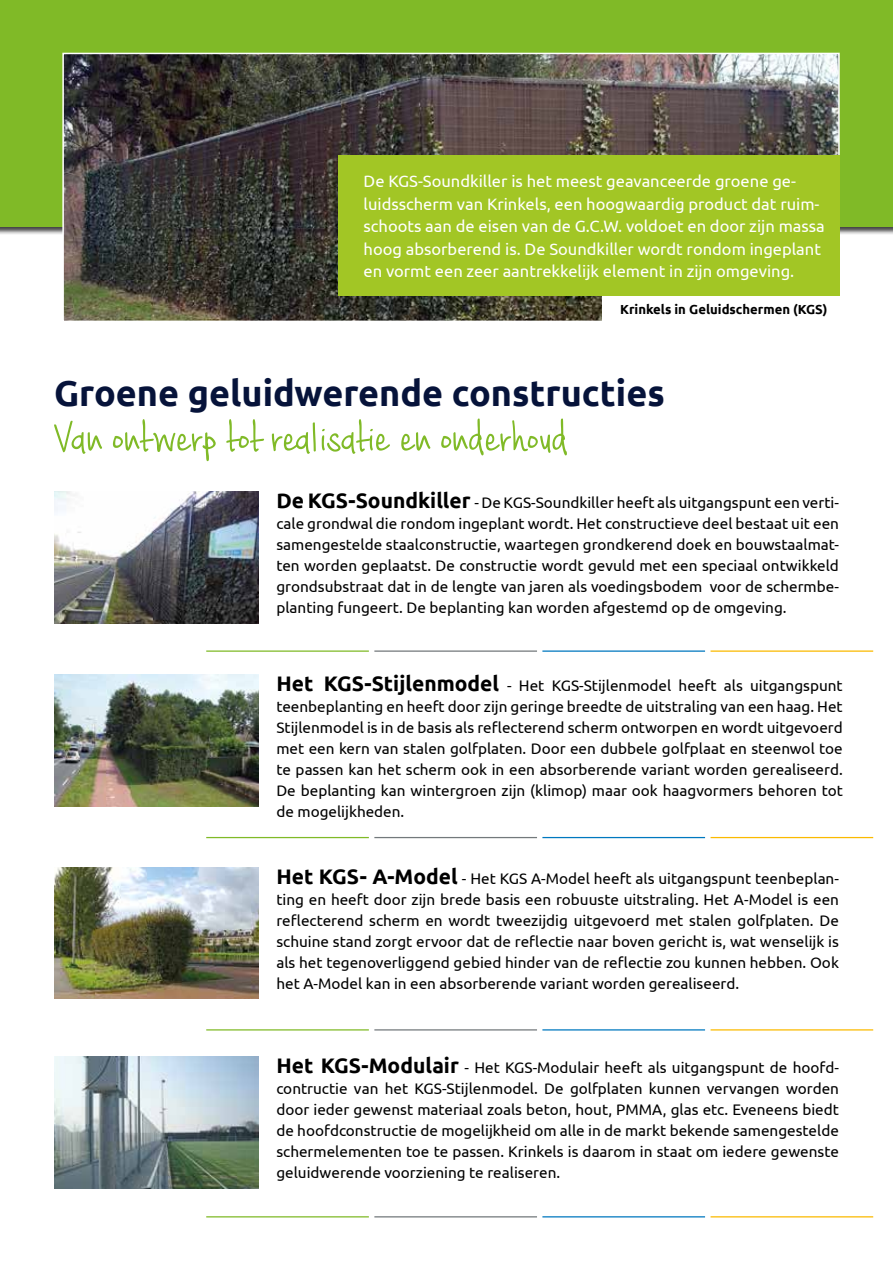
<style>
.page{position:relative;width:893px;height:1263px;background:#fff}
.page>*{position:absolute;margin:0;border:0;box-sizing:border-box;transform-origin:0 0}
.t1{font:54px "Cashew Apple Ale";letter-spacing:-.015em;color:#80ba27}
.t2{font:700 36px "Ubuntu";color:#06133a}
.t3{font:16.5px/22.5px "Ubuntu";color:#fff}
.t4{font:15.3px/21px "Ubuntu";color:#000;text-align:justify}
.t5{font:700 13.05px "Ubuntu";color:#000}
.s1{font-weight:700;font-size:21px}
</style>
<div class="page">
<img style="left:54px;top:867px;width:205px;height:132px">
<img style="left:54px;top:1056px;width:205px;height:132px">
<img style="left:54px;top:675px;width:205px;height:132px">
<img style="left:54px;top:492px;width:205px;height:131px">
<div style="left:0;top:0;width:893px;height:226px;background:#80ba27"></div>
<img style="left:65px;top:56px;width:772px;height:263px">
<div style="left:62px;top:53px;width:778px;height:269px;border:2px solid #fff"></div>
<hr style="left:206px;top:650px;width:163px;height:2px;background:#80ba27">
<hr style="left:374px;top:650px;width:163px;height:2px;background:#73797c">
<hr style="left:542px;top:650px;width:163px;height:2px;background:#0078bf">
<hr style="left:711px;top:650px;width:162px;height:2px;background:#fbba00">
<hr style="left:206px;top:837px;width:163px;height:1px;background:#80ba27">
<hr style="left:374px;top:837px;width:163px;height:1px;background:#73797c">
<hr style="left:542px;top:837px;width:163px;height:1px;background:#0078bf">
<hr style="left:711px;top:837px;width:162px;height:1px;background:#fbba00">
<hr style="left:206px;top:1029px;width:163px;height:1px;background:#80ba27">
<hr style="left:374px;top:1029px;width:163px;height:1px;background:#73797c">
<hr style="left:542px;top:1029px;width:163px;height:1px;background:#0078bf">
<hr style="left:711px;top:1029px;width:162px;height:1px;background:#fbba00">
<hr style="left:206px;top:1216px;width:163px;height:1px;background:#80ba27">
<hr style="left:374px;top:1216px;width:163px;height:1px;background:#73797c">
<hr style="left:542px;top:1216px;width:163px;height:1px;background:#0078bf">
<hr style="left:711px;top:1216px;width:162px;height:1px;background:#fbba00">
<div style="left:338px;top:155px;width:502px;height:141px;background:#a2c625"></div>
<div style="left:602px;top:296px;width:238px;height:28px;background:#fff"></div>
<p class="t3" style="left:364px;top:170px;width:463px">De KGS-Soundkiller is het meest geavanceerde groene ge&shy;luidsscherm van Krinkels, een hoogwaardig product dat ruim&shy;schoots aan de eisen van de G.C.W. voldoet en door zijn massa hoog absorberend is. De Soundkiller wordt rondom ingeplant en vormt een zeer aantrekkelijk element in zijn omgeving.</p>
<p class="t5" style="left:620px;top:301px;width:209px">Krinkels in Geluidschermen (KGS)</p>
<h2 class="t2" style="left:54px;top:372px;width:612px">Groene geluidwerende constructies</h2>
<h1 class="t1" style="left:54px;top:408px;width:516px">Van ontwerp tot realisatie en onderhoud</h1>
<p class="t4" style="left:276px;top:492px;width:564px"><span class="s1">De KGS-Soundkiller</span> - De KGS-Soundkiller heeft als uitgangspunt een verti&shy;cale grondwal die rondom ingeplant wordt. Het constructieve deel bestaat uit een samengestelde staalconstructie, waartegen grondkerend doek en bouwstaalmat&shy;ten worden geplaatst. De constructie wordt gevuld met een speciaal ontwikkeld grondsubstraat dat in de lengte van jaren als voedingsbodem voor de schermbe&shy;planting fungeert. De beplanting kan worden afgestemd op de omgeving.</p>
<p class="t4" style="left:276px;top:675px;width:568px"><span class="s1">Het KGS-Stijlenmodel</span> - Het KGS-Stijlenmodel heeft als uitgangspunt teenbeplanting en heeft door zijn geringe breedte de uitstraling van een haag. Het Stijlenmodel is in de basis als reflecterend scherm ontworpen en wordt uitgevoerd met een kern van stalen golfplaten. Door een dubbele golfplaat en steenwol toe te passen kan het scherm ook in een absorberende variant worden gerealiseerd.<br>De beplanting kan wintergroen zijn (klimop) maar ook haagvormers behoren tot de mogelijkheden.</p>
<p class="t4" style="left:276px;top:867px;width:564px"><span class="s1">Het KGS- A-Model</span> - Het KGS A-Model heeft als uitgangspunt teenbeplan&shy;ting en heeft door zijn brede basis een robuuste uitstraling. Het A-Model is een reflecterend scherm en wordt tweezijdig uitgevoerd met stalen golfplaten. De schuine stand zorgt ervoor dat de reflectie naar boven gericht is, wat wenselijk is als het tegenoverliggend gebied hinder van de reflectie zou kunnen hebben. Ook het A-Model kan in een absorberende variant worden gerealiseerd.</p>
<p class="t4" style="left:276px;top:1056px;width:564px"><span class="s1">Het KGS-Modulair</span> - Het KGS-Modulair heeft als uitgangspunt de hoofd&shy;contructie van het KGS-Stijlenmodel. De golfplaten kunnen vervangen worden door ieder gewenst materiaal zoals beton, hout, PMMA, glas etc. Eveneens biedt de hoofdconstructie de mogelijkheid om alle in de markt bekende samengestelde schermelementen toe te passen. Krinkels is daarom in staat om iedere gewenste geluidwerende voorziening te realiseren.</p>
</div>
